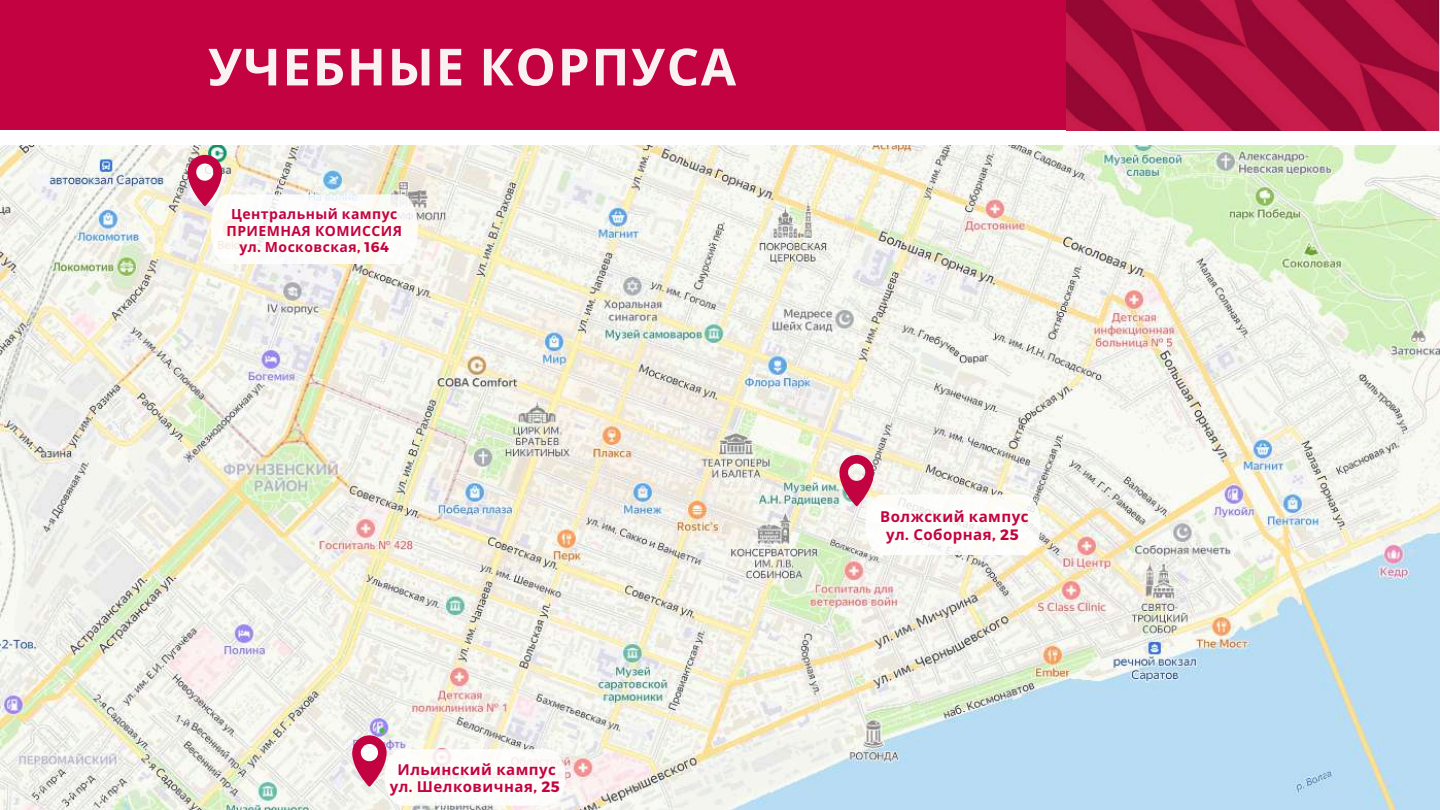
<style>
.page{position:relative;width:1440px;height:810px;background:#fff}
.page>*{position:absolute;margin:0;border:0;box-sizing:border-box;transform-origin:0 0}
.t1{font:700 51.2px "Noto Sans";letter-spacing:.03em;color:#faf2f2}
.t2{font:700 15.1px/17.6px "Noto Sans";letter-spacing:.03em;color:#c30341;text-align:center}
.t3{font:700 15px/17.6px "Noto Sans";letter-spacing:.03em;color:#c30341;text-align:center}
.t4{font:700 14px/16.5px "Noto Sans";letter-spacing:.03em;color:#c30341;text-align:center}
.s1{font-family:"Montserrat"}
</style>
<div class="page">
<img style="left:0;top:146px;width:1440px;height:664px">
<svg style="left:188px;top:155px;width:230px;height:109px"></svg>
<svg style="left:839px;top:455px;width:202px;height:100px"></svg>
<svg style="left:352px;top:735px;width:213px;height:71px"></svg>
<div style="left:0;top:0;width:1226px;height:130px;background:#c30341"></div>
<img style="left:1067px;top:0;width:373px;height:130px">
<h1 class="t1" style="left:208px;top:31px;width:530px">УЧЕБНЫЕ КОРПУСА</h1>
<p class="t4" style="left:226px;top:206px;width:177px">Центральный кампус<br>ПРИЕМНАЯ КОМИССИЯ ул<span class="s1">.</span> Московская<span class="s1">, 164</span></p>
<p class="t3" style="left:390px;top:760px;width:172px">Ильинский кампус ул<span class="s1">.</span> Шелковичная<span class="s1">, 25</span></p>
<p class="t2" style="left:880px;top:508px;width:150px">Волжский кампус ул<span class="s1">.</span> Соборная<span class="s1">, 25</span></p>
</div>
